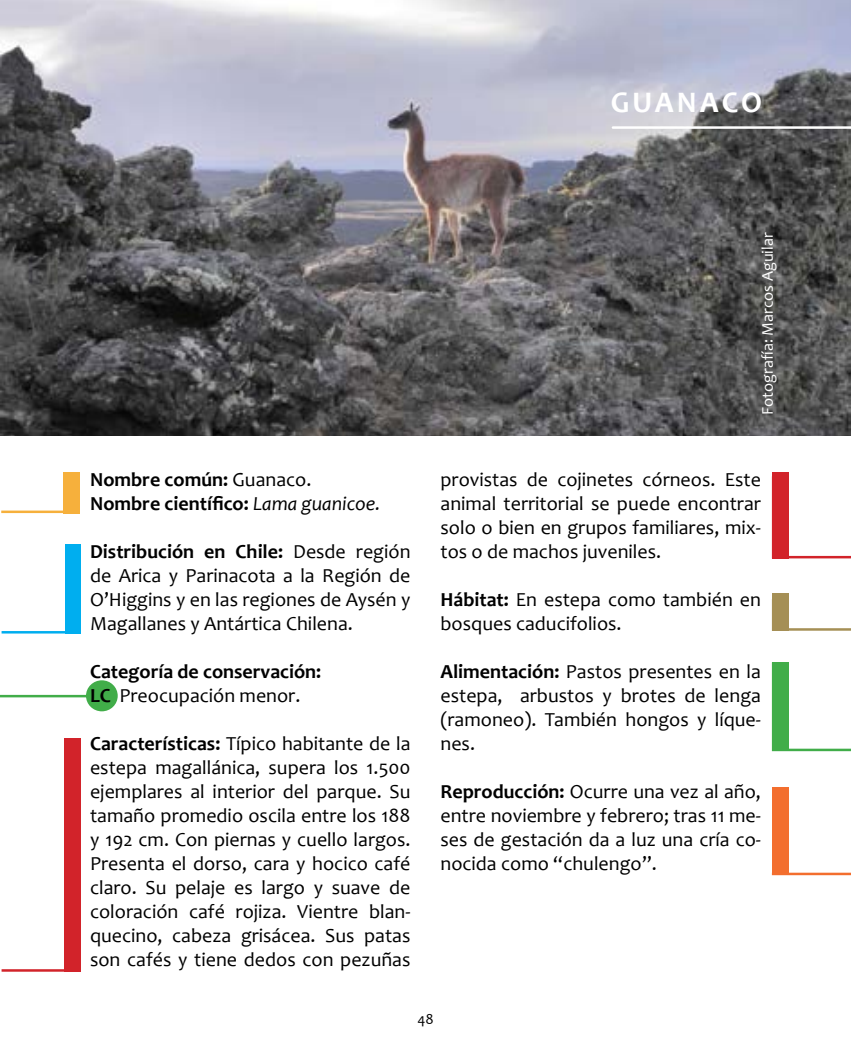
<style>
.page{position:relative;width:851px;height:1063px;background:#fff}
.page>*{position:absolute;margin:0;border:0;box-sizing:border-box;transform-origin:0 0}
.t1{font:700 30px "Candara";letter-spacing:.1em;color:#fff}
.t2{font:20px/24px "Candara";color:#000;text-align:justify}
.t3{font:700 20px/24px "Candara";color:#000}
.t4{font:16.25px "Candara";color:#fff}
.t5{font:15px "Candara";color:#000}
.s1{font-weight:400}
.s2{font-weight:400;font-style:italic}
.s3{font-weight:700}
</style>
<div class="page">
<div style="left:86px;top:680px;width:32px;height:31px;background:#41ad49;border-radius:50%"></div>
<hr style="left:0;top:695px;width:90px;height:2px;background:#41ad49">
<img style="left:0;top:0;width:850px;height:436px">
<svg style="left:1px;top:474px;width:79px;height:40px"></svg>
<svg style="left:788px;top:597px;width:62px;height:34px"></svg>
<svg style="left:772px;top:662px;width:78px;height:90px"></svg>
<svg style="left:1px;top:631px;width:64px;height:3px"></svg>
<svg style="left:1px;top:969px;width:63px;height:3px"></svg>
<svg style="left:772px;top:474px;width:78px;height:85px"></svg>
<div style="left:63px;top:472px;width:16px;height:41px;background:#f6b03c"></div>
<div style="left:65px;top:544px;width:16px;height:90px;background:#00aeef"></div>
<div style="left:64px;top:738px;width:17px;height:234px;background:#d2232a"></div>
<div style="left:771px;top:472px;width:17px;height:86px;background:#d2232a"></div>
<div style="left:771px;top:593px;width:17px;height:38px;background:#a58f55"></div>
<div style="left:771px;top:662px;width:17px;height:89px;background:#41ad49"></div>
<hr style="left:612px;top:126px;width:238px;height:3px;background:#fff">
<div style="left:771px;top:787px;width:17px;height:88px;background:#f36e2e"></div>
<hr style="left:771px;top:873px;width:79px;height:2px;background:#f36e2e">
<h1 class="t1" style="left:610px;top:83px;width:153px">GUANACO</h1>
<p class="t3" style="left:90px;top:468px;width:292px">Nombre común: <span class="s1">Guanaco.<br></span>Nombre científico: <span class="s2">Lama guanicoe.</span></p>
<p class="t2" style="left:90px;top:540px;width:322px"><span class="s3">Distribución en Chile:</span> Desde región de Arica y Parinacota a la Región de O’Higgins y en las regiones de Aysén y Magallanes y Antártica Chilena.</p>
<p class="t3" style="left:90px;top:660px;width:233px">Categoría de conservación:<br>LC <span class="s1">Preocupación menor.</span></p>
<p class="t2" style="left:90px;top:732px;width:322px"><span class="s3">Características:</span> Típico habitante de la estepa magallánica, supera los 1.500 ejemplares al interior del parque. Su tamaño promedio oscila entre los 188 y 192 cm. Con piernas y cuello largos.<br>Presenta el dorso, cara y hocico café claro. Su pelaje es largo y suave de coloración café rojiza. Vientre blan&shy;quecino, cabeza grisácea. Sus patas son cafés y tiene dedos con pezuñas</p>
<p class="t4" style="left:757px;top:415px;width:184px;rotate:-90deg">Fotografía: Marcos Aguilar</p>
<p class="t2" style="left:440px;top:468px;width:322px">provistas de cojinetes córneos. Este animal territorial se puede encontrar solo o bien en grupos familiares, mix&shy;tos o de machos juveniles.</p>
<p class="t2" style="left:440px;top:588px;width:322px"><span class="s3">Hábitat:</span> En estepa como también en bosques caducifolios.</p>
<p class="t2" style="left:440px;top:660px;width:322px"><span class="s3">Alimentación:</span> Pastos presentes en la estepa, arbustos y brotes de lenga (ramoneo). También hongos y líque&shy;nes.</p>
<p class="t2" style="left:440px;top:780px;width:322px"><span class="s3">Reproducción:</span> Ocurre una vez al año, entre noviembre y febrero; tras 11 me&shy;ses de gestación da a luz una cría co&shy;nocida como “chulengo”.</p>
<p class="t5" style="left:417px;top:1010px;width:18px">48</p>
</div>
